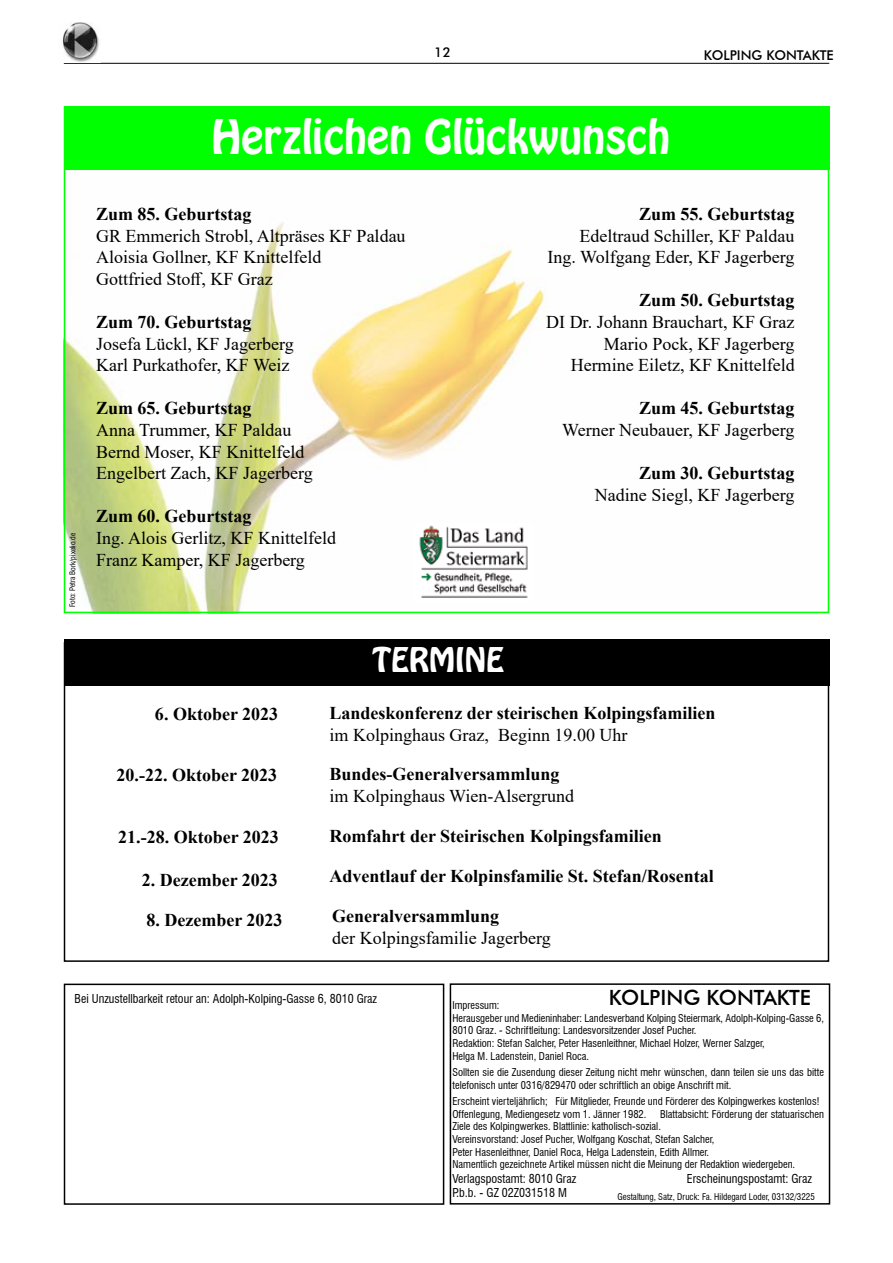
<style>
.page{position:relative;width:893px;height:1263px;background:#fff}
.page>*{position:absolute;margin:0;border:0;box-sizing:border-box;transform-origin:0 0}
.t1{font:42px "Hobo Std";color:#fff}
.t2{font:30px "Hobo Std";color:#fff}
.t3{font:500 21px "Futura BT";color:#000}
.t4{font:18px/21.6px "Times New Roman";color:#000}
.t5{font:700 18px "Times New Roman";color:#000}
.t6{font:500 13.5px "Futura BT";color:#000}
.t7{font:condensed 12px "Swiss 721 BT";color:#000}
.t8{font:condensed 10.5px/12.6px "Swiss 721 BT";color:#000}
.t9{font:condensed 9px "Swiss 721 BT";color:#000}
.t10{font:condensed 7.5px "Swiss 721 BT";color:#000}
</style>
<div class="page">
<hr style="left:64px;top:63px;width:765px;height:1px;background:#000">
<img style="left:62px;top:23px;width:37px;height:39px">
<img style="left:64px;top:223px;width:765px;height:391px">
<div style="left:64px;top:106px;width:765px;height:64px;background:#0f0"></div>
<div style="left:64px;top:983px;width:380px;height:222px;border:2px solid #000"></div>
<div style="left:64px;top:639px;width:765px;height:46px;background:#000"></div>
<div style="left:450px;top:983px;width:380px;height:221px;border:2px solid #000"></div>
<img style="left:416px;top:524px;width:116px;height:77px">
<div style="left:64px;top:642px;width:765px;height:320px;border:2px solid #000"></div>
<p class="t6" style="left:434px;top:44px;width:18px">12</p>
<p class="t6" style="left:704px;top:47px;width:131px">KOLPING KONTAKTE</p>
<h1 class="t1" style="left:212px;top:108px;width:460px">Herzlichen Glückwunsch</h1>
<p class="t10" style="left:68px;top:607px;width:76px;rotate:-90deg">Foto: Petra Bork/pixelio.de</p>
<h3 class="t5" style="left:96px;top:201px;width:157px">Zum 85. Geburtstag</h3>
<h3 class="t4" style="left:96px;top:224px;width:311px">GR Emmerich Strobl, Altpräses KF Paldau<br>Aloisia Gollner, KF Knittelfeld<br>Gottfried Stoff, KF Graz</h3>
<h3 class="t5" style="left:96px;top:309px;width:157px">Zum 70. Geburtstag</h3>
<h3 class="t4" style="left:96px;top:332px;width:199px">Josefa Lückl, KF Jagerberg<br>Karl Purkathofer, KF Weiz</h3>
<h3 class="t5" style="left:96px;top:395px;width:157px">Zum 65. Geburtstag</h3>
<h3 class="t4" style="left:96px;top:419px;width:218px">Anna Trummer, KF Paldau<br>Bernd Moser, KF Knittelfeld<br>Engelbert Zach, KF Jagerberg</h3>
<h3 class="t5" style="left:96px;top:503px;width:157px">Zum 60. Geburtstag</h3>
<h3 class="t4" style="left:96px;top:527px;width:241px">Ing. Alois Gerlitz, KF Knittelfeld<br>Franz Kamper, KF Jagerberg</h3>
<h2 class="t2" style="left:372px;top:639px;width:133px">TERMINE</h2>
<h3 class="t5" style="left:639px;top:201px;width:157px">Zum 55. Geburtstag</h3>
<h3 class="t4" style="left:547px;top:224px;width:249px;text-align:right">Edeltraud Schiller, KF Paldau<br>Ing. Wolfgang Eder, KF Jagerberg</h3>
<h3 class="t5" style="left:639px;top:287px;width:157px">Zum 50. Geburtstag</h3>
<h3 class="t4" style="left:546px;top:311px;width:250px;text-align:right">DI Dr. Johann Brauchart, KF Graz<br>Mario Pock, KF Jagerberg<br>Hermine Eiletz, KF Knittelfeld</h3>
<h3 class="t5" style="left:639px;top:395px;width:157px">Zum 45. Geburtstag</h3>
<h3 class="t4" style="left:562px;top:419px;width:234px">Werner Neubauer, KF Jagerberg</h3>
<h3 class="t5" style="left:639px;top:460px;width:157px">Zum 30. Geburtstag</h3>
<h3 class="t4" style="left:595px;top:483px;width:201px">Nadine Siegl, KF Jagerberg</h3>
<h3 class="t5" style="left:155px;top:701px;width:125px">6. Oktober 2023</h3>
<h3 class="t5" style="left:117px;top:762px;width:162px">20.-22. Oktober 2023</h3>
<h3 class="t5" style="left:330px;top:700px;width:387px">Landeskonferenz der steirischen Kolpingsfamilien</h3>
<h3 class="t4" style="left:330px;top:723px;width:299px">im Kolpinghaus Graz, Beginn 19.00 Uhr</h3>
<h3 class="t5" style="left:330px;top:761px;width:232px">Bundes-Generalversammlung</h3>
<h3 class="t4" style="left:330px;top:785px;width:246px">im Kolpinghaus Wien-Alsergrund</h3>
<h3 class="t5" style="left:118px;top:824px;width:162px">21.-28. Oktober 2023</h3>
<h3 class="t5" style="left:330px;top:823px;width:334px">Romfahrt der Steirischen Kolpingsfamilien</h3>
<h3 class="t5" style="left:142px;top:866px;width:138px">2. Dezember 2023</h3>
<h3 class="t5" style="left:330px;top:863px;width:386px">Adventlauf der Kolpinsfamilie St. Stefan/Rosental</h3>
<h3 class="t5" style="left:332px;top:903px;width:168px">Generalversammlung</h3>
<h3 class="t4" style="left:332px;top:926px;width:220px">der Kolpingsfamilie Jagerberg</h3>
<h3 class="t5" style="left:146px;top:907px;width:138px">8. Dezember 2023</h3>
<p class="t7" style="left:75px;top:992px;width:304px">Bei Unzustellbarkeit retour an: Adolph-Kolping-Gasse 6, 8010 Graz</p>
<h3 class="t3" style="left:609px;top:985px;width:204px">KOLPING KONTAKTE</h3>
<p class="t8" style="left:452px;top:999px;width:373px">Impressum:<br>Herausgeber und Medieninhaber: Landesverband Kolping Steiermark, Adolph-Kolping-Gasse 6, 8010 Graz. - Schriftleitung: Landesvorsitzender Josef Pucher.<br>Redaktion: Stefan Salcher, Peter Hasenleithner, Michael Holzer, Werner Salzger,<br>Helga M. Ladenstein, Daniel Roca.</p>
<p class="t8" style="left:452px;top:1066px;width:373px">Sollten sie die Zusendung dieser Zeitung nicht mehr wünschen, dann teilen sie uns das bitte telefonisch unter 0316/829470 oder schriftlich an obige Anschrift mit.</p>
<p class="t8" style="left:452px;top:1095px;width:368px">Erscheint vierteljährlich; Für Mitglieder, Freunde und Förderer des Kolpingwerkes kostenlos!<br>Offenlegung, Mediengesetz vom 1. Jänner 1982.</p>
<p class="t8" style="left:452px;top:1108px;width:373px;text-indent:208px">Blattabsicht: Förderung der statuarischen Ziele des Kolpingwerkes. Blattlinie: katholisch-sozial.<br>Vereinsvorstand: Josef Pucher, Wolfgang Koschat, Stefan Salcher,<br>Peter Hasenleithner, Daniel Roca, Helga Ladenstein, Edith Allmer.<br>Namentlich gezeichnete Artikel müssen nicht die Meinung der Redaktion wiedergeben.</p>
<p class="t7" style="left:452px;top:1171px;width:125px">Verlagspostamt: 8010 Graz</p>
<p class="t7" style="left:687px;top:1171px;width:127px">Erscheinungspostamt: Graz</p>
<p class="t7" style="left:452px;top:1185px;width:116px">P.b.b. - GZ 02Z031518 M</p>
<p class="t9" style="left:617px;top:1191px;width:199px">Gestaltung, Satz, Druck: Fa. Hildegard Loder, 03132/3225</p>
</div>
